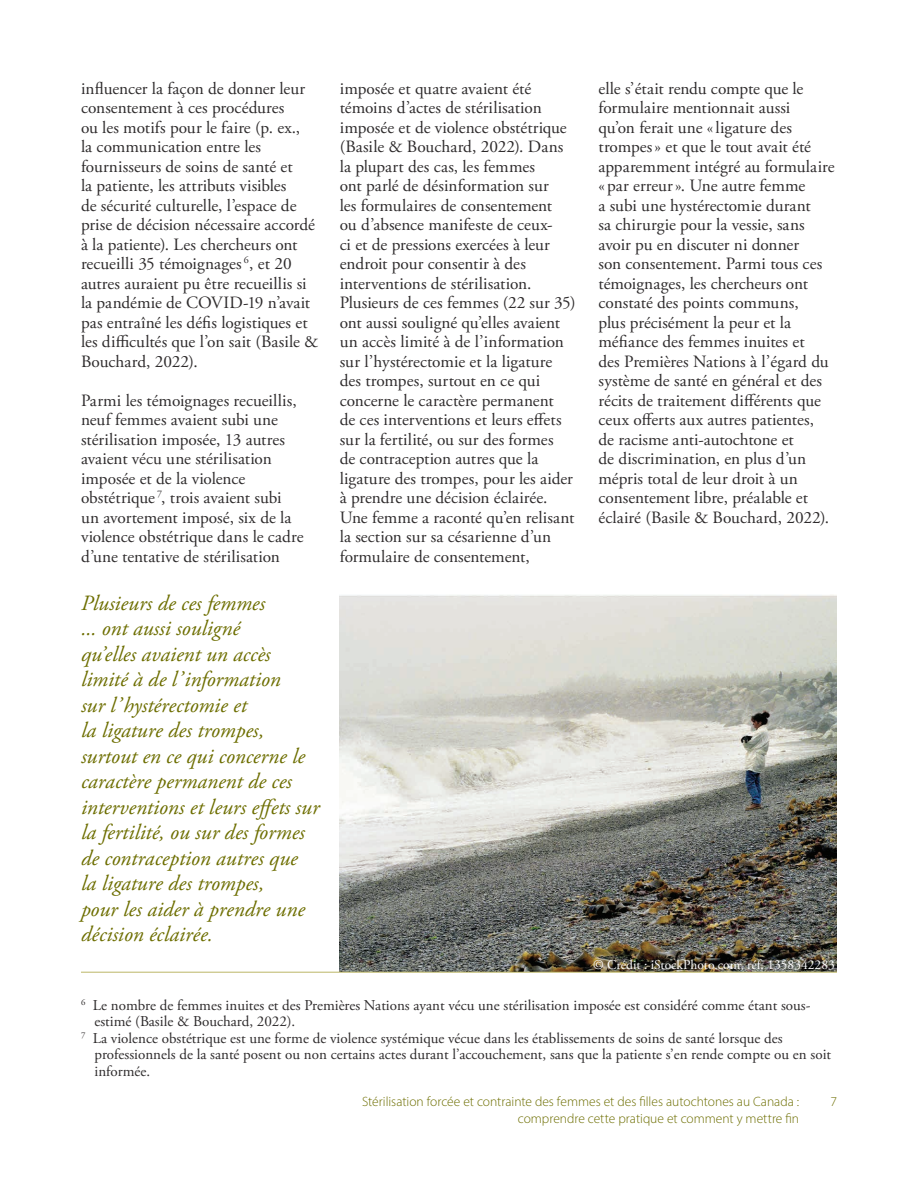
<style>
.page{position:relative;width:918px;height:1188px;background:#fff}
.page>*{position:absolute;margin:0;border:0;box-sizing:border-box;transform-origin:0 0}
.t1{font:italic 21.75px/25.5px "Adobe Garamond Pro";color:#6d6e00}
.t2{font:17.25px/19.5px "Adobe Garamond Pro";color:#2e2b2c}
.t3{font:15px "Adobe Garamond Pro";color:#2e2b2c}
.t4{font:300 13.5px "Myriad Pro";color:#6d6e00}
.t5{font:13.5px "Adobe Garamond Pro";color:#fff}
</style>
<div class="page">
<img style="left:340px;top:595px;width:497px;height:377px">
<hr style="left:81px;top:972px;width:756px;height:1px;background:#bbb666">
<p class="t2" style="left:81px;top:79px;width:239px">influencer la façon de donner leur consentement à ces procédures<br>ou les motifs pour le faire (p. ex.,<br>la communication entre les fournisseurs de soins de santé et<br>la patiente, les attributs visibles<br>de sécurité culturelle, l’espace de prise de décision nécessaire accordé à la patiente). Les chercheurs ont recueilli 35 témoignages <sup>6</sup>, et 20 autres auraient pu être recueillis si la pandémie de COVID-19 n’avait pas entraîné les défis logistiques et les difficultés que l’on sait (Basile &amp; Bouchard, 2022).</p>
<p class="t2" style="left:81px;top:391px;width:224px">Parmi les témoignages recueillis, neuf femmes avaient subi une stérilisation imposée, 13 autres avaient vécu une stérilisation imposée et de la violence obstétrique <sup>7</sup>, trois avaient subi un avortement imposé, six de la violence obstétrique dans le cadre d’une tentative de stérilisation</p>
<p class="t1" style="left:81px;top:591px;width:240px">Plusieurs de ces femmes<br>... ont aussi souligné<br>qu’elles avaient un accès limité à de l’information<br>sur l’hystérectomie et<br>la ligature des trompes, surtout en ce qui concerne le caractère permanent de ces interventions et leurs effets sur la fertilité, ou sur des formes de contraception autres que<br>la ligature des trompes,<br>pour les aider à prendre une décision éclairée.</p>
<p class="t2" style="left:340px;top:79px;width:238px">imposée et quatre avaient été témoins d’actes de stérilisation imposée et de violence obstétrique (Basile &amp; Bouchard, 2022). Dans la plupart des cas, les femmes<br>ont parlé de désinformation sur<br>les formulaires de consentement<br>ou d’absence manifeste de ceux-<br>ci et de pressions exercées à leur endroit pour consentir à des interventions de stérilisation.<br>Plusieurs de ces femmes (22 sur 35) ont aussi souligné qu’elles avaient un accès limité à de l’information sur l’hystérectomie et la ligature des trompes, surtout en ce qui concerne le caractère permanent<br>de ces interventions et leurs effets sur la fertilité, ou sur des formes<br>de contraception autres que la ligature des trompes, pour les aider à prendre une décision éclairée.<br>Une femme a raconté qu’en relisant la section sur sa césarienne d’un formulaire de consentement,</p>
<p class="t2" style="left:598px;top:79px;width:238px">elle s’était rendu compte que le formulaire mentionnait aussi<br>qu’on ferait une «ligature des trompes» et que le tout avait été apparemment intégré au formulaire «par erreur». Une autre femme<br>a subi une hystérectomie durant<br>sa chirurgie pour la vessie, sans avoir pu en discuter ni donner<br>son consentement. Parmi tous ces témoignages, les chercheurs ont constaté des points communs,<br>plus précisément la peur et la méfiance des femmes inuites et<br>des Premières Nations à l’égard du système de santé en général et des récits de traitement différents que ceux offerts aux autres patientes,<br>de racisme anti-autochtone et<br>de discrimination, en plus d’un mépris total de leur droit à un consentement libre, préalable et éclairé (Basile &amp; Bouchard, 2022).</p>
<p class="t5" style="left:593px;top:956px;width:243px">© Crédit : iStockPhoto.com, réf. 1358342283</p>
<p class="t3" style="left:81px;top:996px;width:731px"><sup>6</sup> Le nombre de femmes inuites et des Premières Nations ayant vécu une stérilisation imposée est considéré comme étant sous-</p>
<p class="t3" style="left:94px;top:1013px;width:202px">estimé (Basile &amp; Bouchard, 2022).</p>
<p class="t3" style="left:81px;top:1029px;width:703px"><sup>7</sup> La violence obstétrique est une forme de violence systémique vécue dans les établissements de soins de santé lorsque des</p>
<p class="t3" style="left:94px;top:1046px;width:738px">professionnels de la santé posent ou non certains actes durant l’accouchement, sans que la patiente s’en rende compte ou en soit</p>
<p class="t3" style="left:94px;top:1062px;width:57px">informée.</p>
<p class="t4" style="left:362px;top:1094px;width:438px">Stérilisation forcée et contrainte des femmes et des filles autochtones au Canada :</p>
<p class="t4" style="left:830px;top:1094px;width:8px">7</p>
<p class="t4" style="left:518px;top:1110px;width:283px">comprendre cette pratique et comment y mettre fin</p>
</div>
